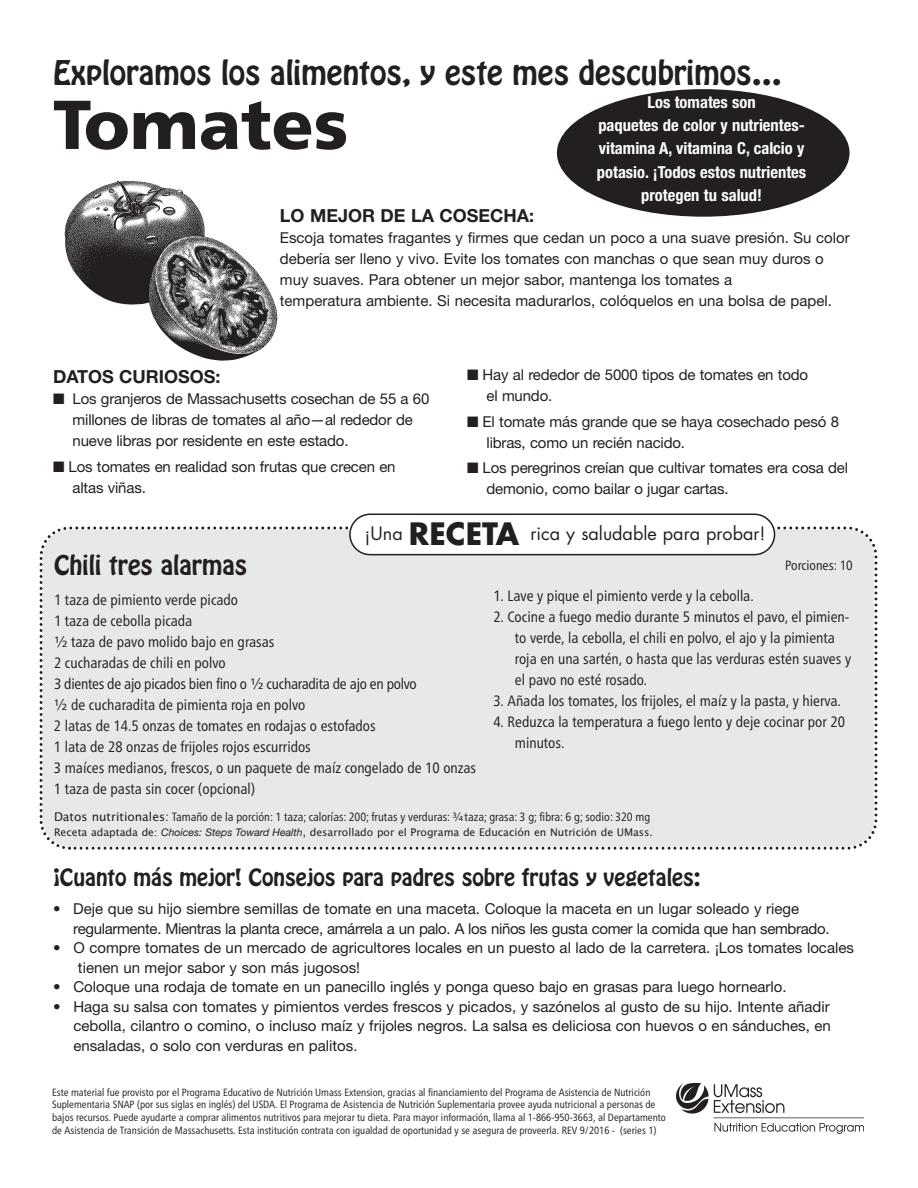
<style>
.page{position:relative;width:918px;height:1188px;background:#fff}
.page>*{position:absolute;margin:0;border:0;box-sizing:border-box;transform-origin:0 0}
.t1{font:900 69px "Frutiger";color:#231f20}
.t2{font:30px "Hobo Std";color:#231f20}
.t3{font:24px "Hobo Std";color:#231f20}
.t4{font:21px "Hobo Std";color:#231f20}
.t5{font:18px "Futura";color:#231f20}
.t6{font:700 18px "Helvetica Neue";color:#231f20}
.t7{font:700 condensed 16.5px/23.4px "Helvetica Neue";color:#fff;text-align:center}
.t8{font:15px/21px "Helvetica Neue";color:#231f20}
.t9{font:condensed 15px/21px "Frutiger Neue LT Pro";color:#231f20}
.t10{font:15px/19.5px "Helvetica Neue";letter-spacing:-.02em;color:#231f20}
.t11{font:condensed 13.5px "Frutiger Neue LT Pro";color:#231f20}
.t12{font:condensed 12px "Frutiger Neue LT Pro";color:#231f20}
.t13{font:condensed 10.5px/12.6px "Frutiger Neue LT Pro";color:#231f20}
.t14{font:10.5px "Lucida Grande";color:#231f20}
.s1{font-weight:700;font-size:30px}
.s2{font-stretch:normal}
.s3{font-family:"Lucida Grande";font-stretch:normal}
.s4{font-family:"Helvetica Neue";font-style:italic}
.s5{font-size:14.25px}
</style>
<div class="page">
<img style="left:64px;top:180px;width:214px;height:181px">
<div style="left:557px;top:89px;width:293px;height:128px;background:#231f20;border-radius:50%"></div>
<div style="left:39px;top:526px;width:839px;height:324px;background:#e7e8e9"></div>
<svg style="left:349px;top:514px;width:426px;height:41px"></svg>
<img style="left:677px;top:1083px;width:187px;height:50px">
<h2 class="t2" style="left:53px;top:60px;width:730px">Exploramos los alimentos, y este mes descubrimos…</h2>
<h1 class="t1" style="left:53px;top:97px;width:297px">Tomates</h1>
<p class="t7" style="left:597px;top:90px;width:211px">Los tomates son<br>paquetes de color y nutrientes&shy;vitamina A, vitamina C, calcio y potasio. ¡Todos estos nutrientes protegen tu salud!</p>
<p class="t6" style="left:280px;top:204px;width:256px">LO MEJOR DE LA COSECHA:</p>
<p class="t8" style="left:280px;top:227px;width:571px">Escoja tomates fragantes y firmes que cedan un poco a una suave presión. Su color debería ser lleno y vivo. Evite los tomates con manchas o que sean muy duros o muy suaves. Para obtener un mejor sabor, mantenga los tomates a<br>temperatura ambiente. Si necesita madurarlos, colóquelos en una bolsa de papel.</p>
<p class="t6" style="left:53px;top:366px;width:169px">DATOS CURIOSOS:</p>
<p class="t8" style="left:73px;top:388px;width:358px;text-indent:-19px">■ Los granjeros de Massachusetts cosechan de 55 a 60 millones de libras de tomates al año—al rededor de nueve libras por residente en este estado.</p>
<p class="t8" style="left:73px;top:456px;width:325px;text-indent:-20px">■ Los tomates en realidad son frutas que crecen en altas viñas.</p>
<p class="t8" style="left:487px;top:364px;width:323px;text-indent:-20px">■ Hay al rededor de 5000 tipos de tomates en todo el mundo.</p>
<p class="t8" style="left:487px;top:411px;width:354px;text-indent:-20px">■ El tomate más grande que se haya cosechado pesó 8 libras, como un recién nacido.</p>
<p class="t8" style="left:487px;top:457px;width:363px;text-indent:-20px">■ Los peregrinos creían que cultivar tomates era cosa del demonio, como bailar o jugar cartas.</p>
<p class="t5" style="left:365px;top:526px;width:403px">¡Una <span class="s1">RECETA</span> rica y saludable para probar!</p>
<h3 class="t3" style="left:54px;top:555px;width:195px">Chili tres alarmas</h3>
<p class="t9" style="left:54px;top:591px;width:424px">1 taza de pimiento verde picado<br>1 taza de cebolla picada<br><span class="s2">½</span> taza de pavo molido bajo en grasas<br>2 cucharadas de chili en polvo<br>3 dientes de ajo picados bien fino o <span class="s2">½</span> cucharadita de ajo en polvo<br><span class="s2">½</span> de cucharadita de pimienta roja en polvo<br>2 latas de 14.5 onzas de tomates en rodajas o estofados<br>1 lata de 28 onzas de frijoles rojos escurridos<br>3 maíces medianos, frescos, o un paquete de maíz congelado de 10 onzas 1 taza de pasta sin cocer (opcional)</p>
<p class="t9" style="left:493px;top:587px;width:262px">1. Lave y pique el pimiento verde y la cebolla.</p>
<p class="t11" style="left:785px;top:560px;width:69px">Porciones: 10</p>
<p class="t9" style="left:515px;top:608px;width:338px;text-indent:-22px">2. Cocine a fuego medio durante 5 minutos el pavo, el pimien&shy;to verde, la cebolla, el chili en polvo, el ajo y la pimienta roja en una sartén, o hasta que las verduras estén suaves y el pavo no esté rosado.</p>
<p class="t9" style="left:493px;top:692px;width:349px">3. Añada los tomates, los frijoles, el maíz y la pasta, y hierva.</p>
<p class="t9" style="left:515px;top:713px;width:332px;text-indent:-22px">4. Reduzca la temperatura a fuego lento y deje cocinar por 20 minutos.</p>
<p class="t12" style="left:54px;top:813px;width:598px"><span class="s3">Datos nutritionales:</span> Tamaño de la porción: 1 taza; calorías: 200; frutas y verduras: <span class="s2">¾</span>taza; grasa: 3 g; fibra: 6 g; sodio: 320 mg</p>
<p class="t14" style="left:54px;top:826px;width:600px">Receta adaptada de: <span class="s4">Choices: Steps Toward Health</span>, desarrollado por el Programa de Educación en Nutrición de UMass.</p>
<h3 class="t4" style="left:53px;top:868px;width:649px">¡Cuanto más mejor! Consejos para padres sobre frutas y vegetales:</h3>
<p class="t10" style="left:73px;top:899px;width:758px;text-indent:-20px">• Deje que su hijo siembre semillas de tomate en una maceta. Coloque la maceta en un lugar soleado y riege regularmente. Mientras la planta crece, amárrela a un palo. A los niños les gusta comer la comida que han sembrado.</p>
<p class="t8" style="left:78px;top:938px;width:778px;line-height:19.5px;text-indent:-25px">• O compre tomates de un mercado de agricultores locales en un puesto al lado de la carretera. ¡Los tomates locales tienen un mejor sabor y son más jugosos!</p>
<p class="t8" style="left:53px;top:976px;width:735px">• Coloque una rodaja de tomate en un panecillo inglés y ponga queso bajo en grasas para luego hornearlo.</p>
<p class="t8" style="left:73px;top:997px;width:759px;line-height:19.5px;text-align:justify;text-indent:-20px">• Haga su salsa con tomates y pimientos verdes frescos y picados, y sazónelos al gusto de su hijo. Intente añadir cebolla, cilantro o comino, o incluso maíz y frijoles negros. La salsa es deliciosa con huevos o en sánduches, en ensaladas, o solo con verduras en palitos<span class="s5">.</span></p>
<p class="t13" style="left:52px;top:1087px;width:615px">Este material fue provisto por el Programa Educativo de Nutrición Umass Extension, gracias al financiamiento del Programa de Asistencia de Nutrición Suplementaria SNAP (por sus siglas en inglés) del USDA. El Programa de Asistencia de Nutrición Suplementaria provee ayuda nutricional a personas de bajos recursos. Puede ayudarte a comprar alimentos nutritivos para mejorar tu dieta. Para mayor información, llama al 1-866-950-3663, al Departamento de Asistencia de Transición de Massachusetts. Esta institución contrata con igualdad de oportunidad y se asegura de proveerla. REV 9/2016 - (series 1)</p>
</div>
